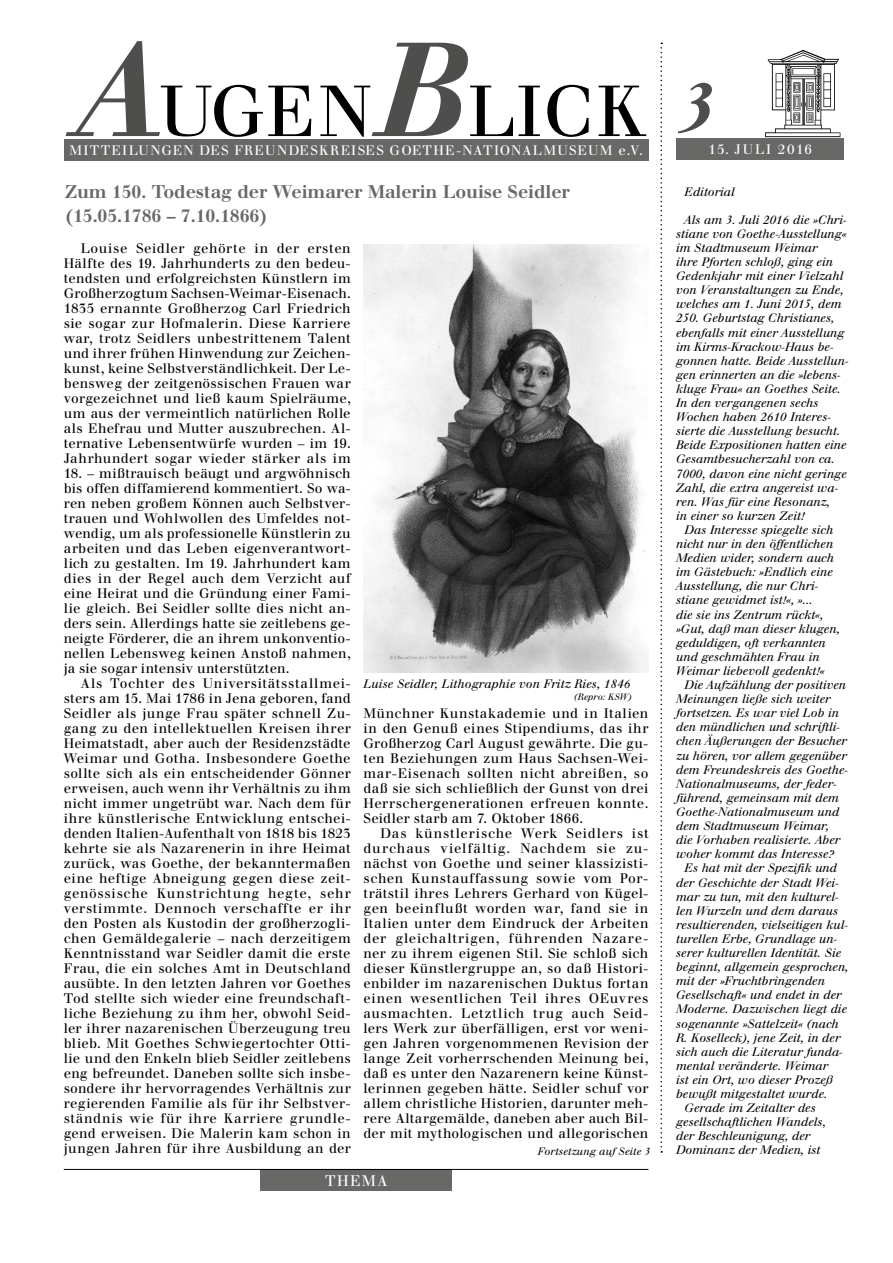
<style>
.page{position:relative;width:893px;height:1263px;background:#fff}
.page>*{position:absolute;margin:0;border:0;box-sizing:border-box;transform-origin:0 0}
.Standard{font:70.5px "Walbaum";letter-spacing:.015em;color:#000}
.Standard-2{font:italic 700 70.5px "Walbaum";color:#4e4e4d}
.Überschriften_OHNE_E{font:700 18px/24px "Walbaum";letter-spacing:-.005em;color:#686867}
.Fußzeile{font:15px "Walbaum";letter-spacing:.09em;color:#fff}
.Standard-3{font:13.5px/15px "Walbaum";letter-spacing:.02em;color:#000;text-align:justify}
.Standard-4{font:13.5px "Walbaum";letter-spacing:.1em;color:#fff}
.Standard-5{font:13.5px "Walbaum";letter-spacing:.13em;color:#fff}
.Editorial{font:italic 12px/14.1px "Walbaum";letter-spacing:-.005em;color:#000}
.BU{font:italic 12px "Walbaum";color:#000}
.BU-2{font:italic 10.5px "Walbaum";color:#000}
.BU-3{font:italic 9px "Walbaum";color:#000}
.s1{font-weight:700;font-style:italic;font-size:130.5px;color:#4e4e4d}
</style>
<div class="page">
<img style="left:364px;top:244px;width:284px;height:428px">
<div style="left:261px;top:1169px;width:191px;height:22px;background:#686867"></div>
<img style="left:757px;top:50px;width:87px;height:89px">
<div style="left:64px;top:139px;width:584px;height:21px;background:#686867"></div>
<svg style="left:660px;top:43px;width:2px;height:1110px"></svg>
<hr style="left:64px;top:1169px;width:584px;height:1px;background:#000">
<div style="left:676px;top:139px;width:168px;height:21px;background:#686867"></div>
<p class="Standard" style="left:77px;top:69px;width:570px"><span class="s1">A</span>UGEN<span class="s1">B</span>LICK</p>
<p class="Standard-2" style="left:679px;top:65px;width:41px">3</p>
<p class="Standard-4" style="left:69px;top:142px;width:575px">MITTEILUNGEN DES FREUNDESKREISES GOETHE-NATIONALMUSEUM e.V.</p>
<p class="Standard-5" style="left:709px;top:141px;width:105px">15. JULI 2016</p>
<p class="Überschriften_OHNE_E" style="left:65px;top:180px;width:506px">Zum 150. Todestag der Weimarer Malerin Louise Seidler (15.05.1786 – 7.10.1866)</p>
<p class="Standard-3" style="left:64px;top:240px;width:289px;text-indent:17px">Louise Seidler gehörte in der ersten Hälfte des 19. Jahrhunderts zu den bedeu&shy;tendsten und erfolgreichsten Künstlern im Großherzogtum Sachsen-Weimar-Eisenach.<br>1835 ernannte Großherzog Carl Friedrich sie sogar zur Hofmalerin. Diese Karriere war, trotz Seidlers unbestrittenem Talent und ihrer frühen Hinwendung zur Zeichen&shy;kunst, keine Selbstverständlichkeit. Der Le&shy;bensweg der zeitgenössischen Frauen war vorgezeichnet und ließ kaum Spielräume, um aus der vermeintlich natürlichen Rolle als Ehefrau und Mutter auszubrechen. Al&shy;ternative Lebensentwürfe wurden – im 19.<br>Jahrhundert sogar wieder stärker als im</p>
<p class="Standard-3" style="left:64px;top:465px;width:289px">18. – mißtrauisch beäugt und argwöhnisch bis offen diffamierend kommentiert. So wa&shy;ren neben großem Können auch Selbstver&shy;trauen und Wohlwollen des Umfeldes not&shy;wendig, um als professionelle Künstlerin zu arbeiten und das Leben eigenverantwort&shy;lich zu gestalten. Im 19. Jahrhundert kam dies in der Regel auch dem Verzicht auf eine Heirat und die Gründung einer Fami&shy;lie gleich. Bei Seidler sollte dies nicht an&shy;ders sein. Allerdings hatte sie zeitlebens ge&shy;neigte Förderer, die an ihrem unkonventio&shy;nellen Lebensweg keinen Anstoß nahmen, ja sie sogar intensiv unterstützten.</p>
<p class="Standard-3" style="left:64px;top:675px;width:289px;text-indent:17px">Als Tochter des Universitätsstallmei&shy;sters am 15. Mai 1786 in Jena geboren, fand Seidler als junge Frau später schnell Zu&shy;gang zu den intellektuellen Kreisen ihrer Heimatstadt, aber auch der Residenzstädte Weimar und Gotha. Insbesondere Goethe sollte sich als ein entscheidender Gönner erweisen, auch wenn ihr Verhältnis zu ihm nicht immer ungetrübt war. Nach dem für ihre künstlerische Entwicklung entschei&shy;denden Italien-Aufenthalt von 1818 bis 1823 kehrte sie als Nazarenerin in ihre Heimat zurück, was Goethe, der bekanntermaßen eine heftige Abneigung gegen diese zeit&shy;genössische Kunstrichtung hegte, sehr verstimmte. Dennoch verschaffte er ihr den Posten als Kustodin der großherzogli&shy;chen Gemäldegalerie – nach derzeitigem Kenntnisstand war Seidler damit die erste Frau, die ein solches Amt in Deutschland ausübte. In den letzten Jahren vor Goethes Tod stellte sich wieder eine freundschaft&shy;liche Beziehung zu ihm her, obwohl Seid&shy;ler ihrer nazarenischen Überzeugung treu blieb. Mit Goethes Schwiegertochter Otti&shy;lie und den Enkeln blieb Seidler zeitlebens eng befreundet. Daneben sollte sich insbe&shy;sondere ihr hervorragendes Verhältnis zur regierenden Familie als für ihr Selbstver&shy;ständnis wie für ihre Karriere grundle&shy;gend erweisen. Die Malerin kam schon in jungen Jahren für ihre Ausbildung an der</p>
<p class="BU" style="left:364px;top:676px;width:269px">Luise Seidler, Lithographie von Fritz Ries, 1846</p>
<p class="BU-3" style="left:574px;top:691px;width:59px">(Repro: KSW)</p>
<p class="Standard-3" style="left:364px;top:705px;width:286px">Münchner Kunstakademie und in Italien in den Genuß eines Stipendiums, das ihr Großherzog Carl August gewährte. Die gu&shy;ten Beziehungen zum Haus Sachsen-Wei&shy;mar-Eisenach sollten nicht abreißen, so daß sie sich schließlich der Gunst von drei Herrschergenerationen erfreuen konnte.<br>Seidler starb am 7. Oktober 1866.</p>
<p class="Standard-3" style="left:364px;top:825px;width:286px;text-indent:17px">Das künstlerische Werk Seidlers ist durchaus vielfältig. Nachdem sie zu&shy;nächst von Goethe und seiner klassizisti&shy;schen Kunstauffassung sowie vom Por&shy;trätstil ihres Lehrers Gerhard von Kügel&shy;gen beeinflußt worden war, fand sie in Italien unter dem Eindruck der Arbeiten der gleichaltrigen, führenden Nazare&shy;ner zu ihrem eigenen Stil. Sie schloß sich dieser Künstlergruppe an, so daß Histori&shy;enbilder im nazarenischen Duktus fortan einen wesentlichen Teil ihres OEuvres ausmachten. Letztlich trug auch Seid&shy;lers Werk zur überfälligen, erst vor weni&shy;gen Jahren vorgenommenen Revision der lange Zeit vorherrschenden Meinung bei, daß es unter den Nazarenern keine Künst&shy;lerinnen gegeben hätte. Seidler schuf vor allem christliche Historien, darunter meh&shy;rere Altargemälde, daneben aber auch Bil&shy;der mit mythologischen und allegorischen</p>
<p class="BU-2" style="left:538px;top:1144px;width:114px">Fortsetzung auf Seite 3</p>
<p class="Fußzeile" style="left:325px;top:1172px;width:64px">THEMA</p>
<p class="Editorial" style="left:685px;top:184px;width:52px">Editorial</p>
<p class="Editorial" style="left:676px;top:212px;width:174px;text-indent:9px">Als am 3. Juli 2016 die »Chri&shy;stiane von Goethe-Ausstellung« im Stadtmuseum Weimar<br>ihre Pforten schloß, ging ein<br>Gedenkjahr mit einer Vielzahl von Veranstaltungen zu Ende, welches am 1. Juni 2015, dem<br>250. Geburtstag Christianes, ebenfalls mit einer Ausstellung im Kirms-Krackow-Haus be&shy;gonnen hatte. Beide Ausstellun&shy;gen erinnerten an die »lebens&shy;kluge Frau« an Goethes Seite.<br>In den vergangenen sechs<br>Wochen haben 2610 Interes&shy;sierte die Ausstellung besucht.<br>Beide Expositionen hatten eine<br>Gesamtbesucherzahl von ca.<br>7000, davon eine nicht geringe<br>Zahl, die extra angereist wa&shy;ren. Was für eine Resonanz,<br>in einer so kurzen Zeit!</p>
<p class="Editorial" style="left:676px;top:523px;width:165px;text-indent:9px">Das Interesse spiegelte sich nicht nur in den öffentlichen<br>Medien wider, sondern auch im Gästebuch: »Endlich eine<br>Ausstellung, die nur Chri&shy;stiane gewidmet ist!«, »...<br>die sie ins Zentrum rückt«, »Gut, daß man dieser klugen, geduldigen, oft verkannten und geschmähten Frau in<br>Weimar liebevoll gedenkt!«</p>
<p class="Editorial" style="left:676px;top:678px;width:173px;text-indent:9px">Die Aufzählung der positiven<br>Meinungen ließe sich weiter fortsetzen. Es war viel Lob in den mündlichen und schriftli&shy;chen Äußerungen der Besucher zu hören, vor allem gegenüber dem Freundeskreis des Goethe-<br>Nationalmuseums, der feder&shy;führend, gemeinsam mit dem<br>Goethe-Nationalmuseum und dem Stadtmuseum Weimar, die Vorhaben realisierte. Aber woher kommt das Interesse?</p>
<p class="Editorial" style="left:676px;top:861px;width:174px;text-indent:9px">Es hat mit der Spezifik und der Geschichte der Stadt Wei&shy;mar zu tun, mit den kulturel&shy;len Wurzeln und dem daraus resultierenden, vielseitigen kul&shy;turellen Erbe, Grundlage un&shy;serer kulturellen Identität. Sie beginnt, allgemein gesprochen, mit der »Fruchtbringenden<br>Gesellschaft« und endet in der<br>Moderne. Dazwischen liegt die sogenannte »Sattelzeit« (nach<br>R. Koselleck), jene Zeit, in der sich auch die Literatur funda&shy;mental veränderte. Weimar<br>ist ein Ort, wo dieser Prozeß bewußt mitgestaltet wurde.</p>
<p class="Editorial" style="left:676px;top:1101px;width:151px;text-indent:9px">Gerade im Zeitalter des gesellschaftlichen Wandels, der Beschleunigung, der<br>Dominanz der Medien, ist</p>
</div>
